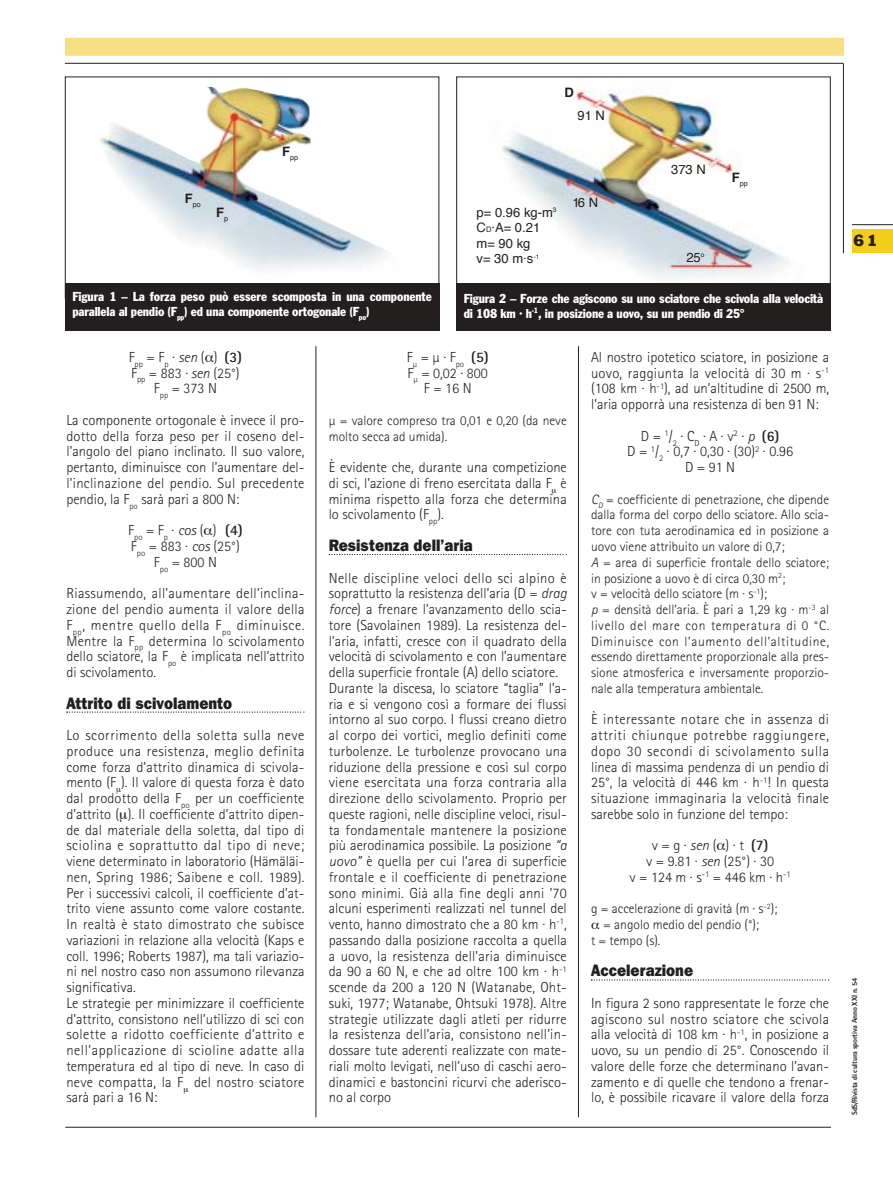
<style>
.page{position:relative;width:893px;height:1190px;background:#fff}
.page>*{position:absolute;margin:0;border:0;box-sizing:border-box;transform-origin:0 0}
.t1{font:800 16.5px "Franklin Gothic IT Cby BT";color:#231f1f;scale:.9 1}
.t2{font:15px "Franklin Gothic BT";color:#231f1f}
.t3{font:300 14.55px/15.8px "Rotis Sans Serif";color:#231f1f;text-align:justify}
.t4{font:300 13.5px/15.8px "Rotis Sans Serif";color:#231f1f}
.t5{font:13.05px/15.6px "Helvetica";color:#231f1f}
.t6{font:700 13.05px "Helvetica";color:#231f1f}
.t7{font:condensed 12.75px/14.5px "Franklin Gothic BT";letter-spacing:-.015em;color:#fff}
.t8{font:800 7.5px "Rotis Semi Sans";letter-spacing:-.025em;color:#231f1f}
.t9{font:7.2px "Helvetica";color:#231f1f}
.s1{font-size:7.5px}
.s2{font-style:italic}
.s3{font-weight:700}
</style>
<div class="page">
<hr style="left:851px;top:224px;width:41px;height:1px;background:#231f1f">
<div style="left:65px;top:38px;width:779px;height:18px;background:#f8de83"></div>
<hr style="left:65px;top:63px;width:778px;height:1px;background:#231f1f">
<hr style="left:843px;top:63px;width:1px;height:190px;background:#231f1f">
<div style="left:851px;top:229px;width:41px;height:24px;background:#f3ce1c"></div>
<hr style="left:65px;top:1126px;width:766px;height:1px;background:#231f1f">
<svg style="left:66px;top:711px;width:238px;height:1px"></svg>
<svg style="left:329px;top:554px;width:238px;height:1px"></svg>
<svg style="left:591px;top:979px;width:238px;height:1px"></svg>
<img style="left:99px;top:86px;width:288px;height:183px">
<div style="left:65px;top:283px;width:374px;height:47px;background:#231f1f"></div>
<img style="left:501px;top:89px;width:288px;height:191px">
<div style="left:456px;top:283px;width:374px;height:47px;background:#231f1f"></div>
<hr style="left:315px;top:346px;width:1px;height:771px;background:#231f1f">
<hr style="left:578px;top:346px;width:1px;height:771px;background:#231f1f">
<p class="t6" style="left:564px;top:87px;width:11px">D</p>
<p class="t9" style="left:185px;top:201px;width:17px"><sup>F</sup>po</p>
<p class="t6" style="left:216px;top:207px;width:13px">F<sub>p</sub></p>
<p class="t9" style="left:282px;top:155px;width:17px"><sup>F</sup>pp</p>
<p class="t5" style="left:577px;top:109px;width:29px">91 N</p>
<p class="t5" style="left:476px;top:205px;width:81px">p= 0.96 kg-m<sup>3<br></sup>C<span class="s1">D</span>.A= 0.21 m= 90 kg<br>v= 30 m.s<sup>-1</sup></p>
<p class="t5" style="left:572px;top:196px;width:27px">16 N</p>
<p class="t5" style="left:671px;top:163px;width:36px">373 N</p>
<p class="t5" style="left:686px;top:250px;width:20px">25<sup>o</sup></p>
<p class="t9" style="left:731px;top:180px;width:17px"><sup>F</sup>pp</p>
<p class="t7" style="left:72px;top:291px;width:361px">Figura 1 – La forza peso può essere scomposta in una componente parallela al pendio (F<sub>pp</sub>) ed una componente ortogonale (F<sub>po</sub>)</p>
<p class="t7" style="left:464px;top:293px;width:361px">Figura 2 – Forze che agiscono su uno sciatore che scivola alla velocità di 108 km · h<sup>-1</sup>, in posizione a uovo, su un pendio di 25°</p>
<p class="t3" style="left:129px;top:350px;width:115px;text-align:center">F<sub>pp</sub> = F<sub>p</sub> · <span class="s2">sen</span> ( ) <span class="s3">(3)<br></span>F<sub>pp</sub> = 883 · <span class="s2">sen</span> (25°)<br>F<sub>pp</sub> = 373 N</p>
<p class="t3" style="left:66px;top:413px;width:239px">La componente ortogonale è invece il pro&shy;dotto della forza peso per il coseno del&shy;l’angolo del piano inclinato. Il suo valore, pertanto, diminuisce con l’aumentare del&shy;l’inclinazione del pendio. Sul precedente pendio, la F<sub>po</sub> sarà pari a 800 N:</p>
<p class="t3" style="left:128px;top:524px;width:116px;text-align:center">F<sub>po</sub> = F<sub>p</sub> · <span class="s2">cos</span> ( ) <span class="s3">(4)<br></span>F<sub>po</sub> = 883 · <span class="s2">cos</span> (25°)<br>F<sub>po</sub> = 800 N</p>
<p class="t3" style="left:66px;top:587px;width:239px">Riassumendo, all’aumentare dell’inclina&shy;zione del pendio aumenta il valore della F<sub>pp</sub>, mentre quello della F<sub>po</sub> diminuisce.<br>Mentre la F<sub>pp</sub> determina lo scivolamento dello sciatore, la F<sub>po</sub> è implicata nell’attrito di scivolamento.</p>
<p class="t1" style="left:66px;top:697px;width:186px">Attrito di scivolamento</p>
<p class="t3" style="left:66px;top:728px;width:239px;text-align:left">Lo scorrimento della soletta sulla neve produce una resistenza, meglio definita come forza d’attrito dinamica di scivola&shy;mento (F ). Il valore di questa forza è dato dal prodotto della F<sub>po</sub> per un coefficiente d’attrito ( ). Il coefficiente d’attrito dipen&shy;de dal materiale della soletta, dal tipo di sciolina e soprattutto dal tipo di neve; viene determinato in laboratorio (Hämäläi&shy;nen, Spring 1986; Saibene e coll. 1989).<br>Per i successivi calcoli, il coefficiente d’at&shy;trito viene assunto come valore costante.<br>In realtà è stato dimostrato che subisce variazioni in relazione alla velocità (Kaps e coll. 1996; Roberts 1987), ma tali variazio&shy;ni nel nostro caso non assumono rilevanza significativa.<br>Le strategie per minimizzare il coefficiente d’attrito, consistono nell’utilizzo di sci con solette a ridotto coefficiente d’attrito e nell’applicazione di scioline adatte alla temperatura ed al tipo di neve. In caso di neve compatta, la F del nostro sciatore sarà pari a 16 N:</p>
<p class="t3" style="left:407px;top:350px;width:83px;text-align:center">F<sub>µ</sub> = µ · F<sub>po</sub> <span class="s3">(5)<br></span>F<sub>µ</sub> = 0,02 · 800<br>F = 16 N</p>
<p class="t4" style="left:329px;top:414px;width:239px">µ = valore compreso tra 0,01 e 0,20 (da neve molto secca ad umida).</p>
<p class="t3" style="left:329px;top:461px;width:239px">È evidente che, durante una competizione di sci, l’azione di freno esercitata dalla F è minima rispetto alla forza che determina lo scivolamento (F<sub>pp</sub>).</p>
<p class="t1" style="left:329px;top:539px;width:161px">Resistenza dell’aria</p>
<p class="t3" style="left:329px;top:571px;width:239px;text-align:left">Nelle discipline veloci dello sci alpino è soprattutto la resistenza dell’aria (D = <span class="s2">drag force</span>) a frenare l’avanzamento dello scia&shy;tore (Savolainen 1989). La resistenza del&shy;l’aria, infatti, cresce con il quadrato della velocità di scivolamento e con l’aumentare della superficie frontale (A) dello sciatore.<br>Durante la discesa, lo sciatore “taglia” l’a&shy;ria e si vengono così a formare dei flussi intorno al suo corpo. I flussi creano dietro al corpo dei vortici, meglio definiti come turbolenze. Le turbolenze provocano una riduzione della pressione e così sul corpo viene esercitata una forza contraria alla direzione dello scivolamento. Proprio per queste ragioni, nelle discipline veloci, risul&shy;ta fondamentale mantenere la posizione più aerodinamica possibile. La posizione <span class="s2">“a uovo”</span> è quella per cui l’area di superficie frontale e il coefficiente di penetrazione sono minimi. Già alla fine degli anni ’70 alcuni esperimenti realizzati nel tunnel del vento, hanno dimostrato che a 80 km · h<sup>-1</sup>, passando dalla posizione raccolta a quella a uovo, la resistenza dell’aria diminuisce da 90 a 60 N, e che ad oltre 100 km · h<sup>-1 </sup>scende da 200 a 120 N (Watanabe, Oht&shy;suki, 1977; Watanabe, Ohtsuki 1978). Altre strategie utilizzate dagli atleti per ridurre la resistenza dell’aria, consistono nell’in&shy;dossare tute aderenti realizzate con mate&shy;riali molto levigati, nell’uso di caschi aero&shy;dinamici e bastoncini ricurvi che aderisco&shy;no al corpo</p>
<p class="t3" style="left:591px;top:350px;width:239px">Al nostro ipotetico sciatore, in posizione a uovo, raggiunta la velocità di 30 m · s<sup>-1 </sup>(108 km · h<sup>-1</sup>), ad un’altitudine di 2500 m, l’aria opporrà una resistenza di ben 91 N:</p>
<p class="t3" style="left:627px;top:429px;width:167px;text-align:center">D = <sup>1</sup>/<sub>2</sub> · C<sub>D</sub> · A · v<sup>2</sup> · <span class="s2">p</span> <span class="s3">(6)<br></span>D = <sup>1</sup>/<sub>2</sub> · 0,7 · 0,30 · (30)<sup>2</sup> · 0.96<br>D = 91 N</p>
<p class="t4" style="left:591px;top:492px;width:239px"><span class="s2">C</span><sub>D</sub> = coefficiente di penetrazione, che dipende dalla forma del corpo dello sciatore. Allo scia&shy;tore con tuta aerodinamica ed in posizione a uovo viene attribuito un valore di 0,7;<br><span class="s2">A</span> = area di superficie frontale dello sciatore; in posizione a uovo è di circa 0,30 m<sup>2</sup>;<br>v = velocità dello sciatore (m · s<sup>-1</sup>);<br><span class="s2">p</span> = densità dell’aria. È pari a 1,29 kg · m<sup>-3</sup> al livello del mare con temperatura di 0 °C.<br>Diminuisce con l’aumento dell’altitudine, essendo direttamente proporzionale alla pres&shy;sione atmosferica e inversamente proporzio&shy;nale alla temperatura ambientale.</p>
<p class="t3" style="left:591px;top:713px;width:239px">È interessante notare che in assenza di attriti chiunque potrebbe raggiungere, dopo 30 secondi di scivolamento sulla linea di massima pendenza di un pendio di 25°, la velocità di 446 km · h<sup>-1</sup>! In questa situazione immaginaria la velocità finale sarebbe solo in funzione del tempo:</p>
<p class="t3" style="left:629px;top:839px;width:163px;text-align:center">v = g · <span class="s2">sen</span> ( ) · t <span class="s3">(7)<br></span>v = 9.81 · <span class="s2">sen</span> (25°) · 30<br>v = 124 m · s<sup>-1</sup> = 446 km · h<sup>-1</sup></p>
<p class="t4" style="left:591px;top:902px;width:188px">g = accelerazione di gravità (m · s<sup>-2</sup>);</p>
<p class="t4" style="left:603px;top:918px;width:157px">= angolo medio del pendio (°);</p>
<p class="t4" style="left:591px;top:933px;width:71px">t = tempo (s).</p>
<p class="t1" style="left:591px;top:964px;width:115px">Accelerazione</p>
<p class="t3" style="left:591px;top:996px;width:239px">In figura 2 sono rappresentate le forze che agiscono sul nostro sciatore che scivola alla velocità di 108 km · h<sup>-1</sup>, in posizione a uovo, su un pendio di 25°. Conoscendo il valore delle forze che determinano l’avan&shy;zamento e di quelle che tendono a frenar&shy;lo, è possibile ricavare il valore della forza</p>
<p class="t2" style="left:853px;top:236px;width:26px">61</p>
<p class="t8" style="left:851px;top:1115px;width:139px;rotate:-90deg">SdS/Rivista di cultura sportiva Anno XXI n. 54</p>
</div>
